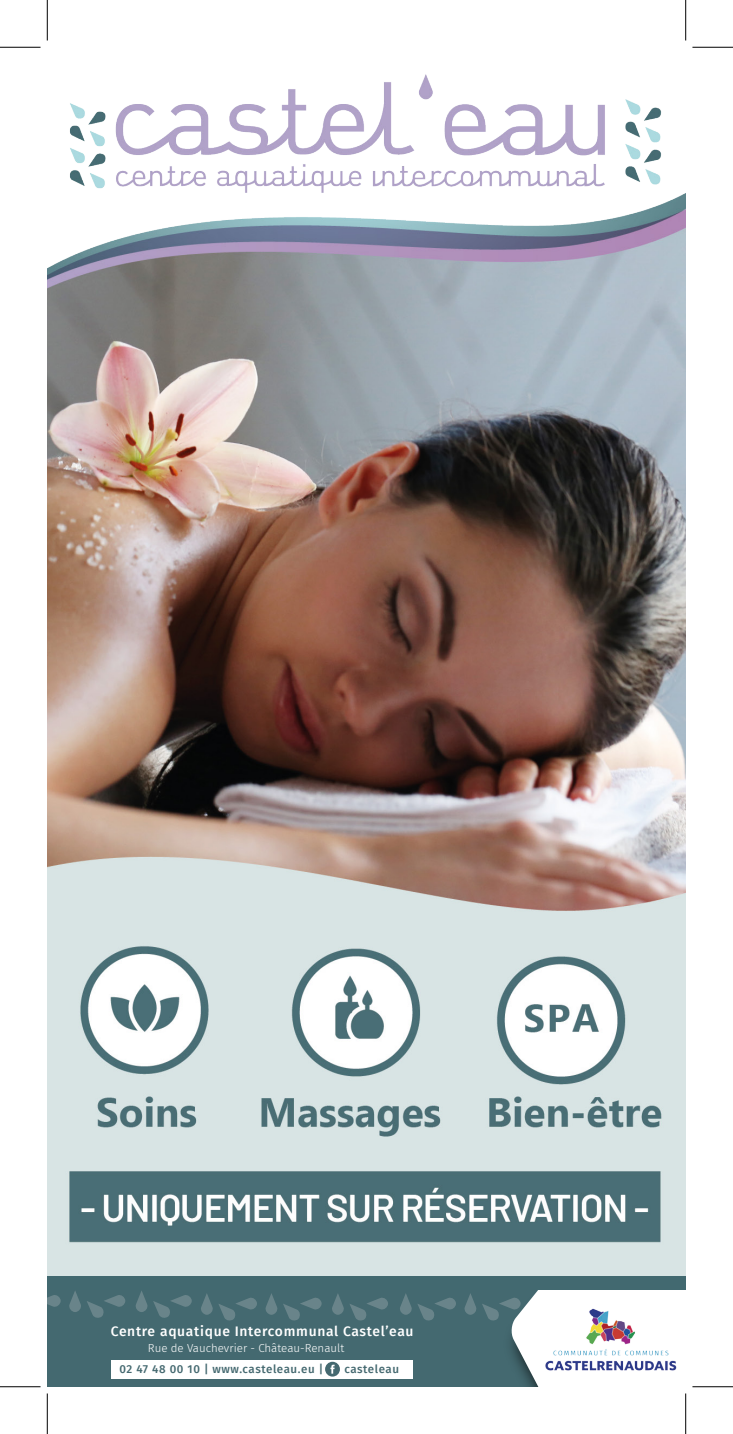
<style>
.page{position:relative;width:733px;height:1434px;background:#fff}
.page>*{position:absolute;margin:0;border:0;box-sizing:border-box;transform-origin:0 0}
.t1{font:500 13.72px "Fira Sans";letter-spacing:.05em;color:#fff}
.t2{font:300 11.47px/21.4px "Fira Sans";color:#fff}
.t3{font:500 11.47px "Fira Sans";letter-spacing:.045em;color:#456970}
.s1{font-weight:500;color:#456970}
</style>
<div class="page">
<img style="left:47px;top:74px;width:638px;height:1202px">
<div style="left:47px;top:1276px;width:638px;height:111px;background:#426970"></div>
<svg style="left:47px;top:1295px;width:14px;height:12px"></svg>
<svg style="left:69px;top:1291px;width:56px;height:27px"></svg>
<svg style="left:135px;top:1291px;width:57px;height:27px"></svg>
<svg style="left:201px;top:1293px;width:56px;height:27px"></svg>
<svg style="left:265px;top:1293px;width:56px;height:27px"></svg>
<svg style="left:332px;top:1293px;width:56px;height:27px"></svg>
<svg style="left:400px;top:1293px;width:56px;height:27px"></svg>
<svg style="left:464px;top:1290px;width:221px;height:97px"></svg>
<img style="left:537px;top:1299px;width:146px;height:82px">
<div style="left:111px;top:1360px;width:301px;height:18px;background:#fff"></div>
<div style="left:325px;top:1362px;width:15px;height:14px;background:#456970;border-radius:50%"></div>
<svg style="left:330px;top:1365px;width:4px;height:9px"></svg>
<hr style="left:0;top:47px;width:40px;height:1px;background:#000">
<hr style="left:692px;top:47px;width:40px;height:1px;background:#000">
<hr style="left:0;top:1386px;width:40px;height:1px;background:#000">
<hr style="left:692px;top:1386px;width:40px;height:1px;background:#000">
<hr style="left:47px;top:0;width:1px;height:41px;background:#000">
<hr style="left:47px;top:1393px;width:1px;height:41px;background:#000">
<hr style="left:685px;top:0;width:1px;height:41px;background:#000">
<hr style="left:685px;top:1393px;width:1px;height:41px;background:#000">
<p class="t1" style="left:111px;top:1320px;width:304px">Centre aquatique Intercommunal Castel’eau</p>
<p class="t2" style="left:119px;top:1337px;width:226px;text-indent:29px">Rue de Vauchevrier - Château-Renault<br><span class="s1">02 47 48 00 10 | www.casteleau.eu |</span></p>
<p class="t3" style="left:344px;top:1360px;width:56px">casteleau</p>
</div>
